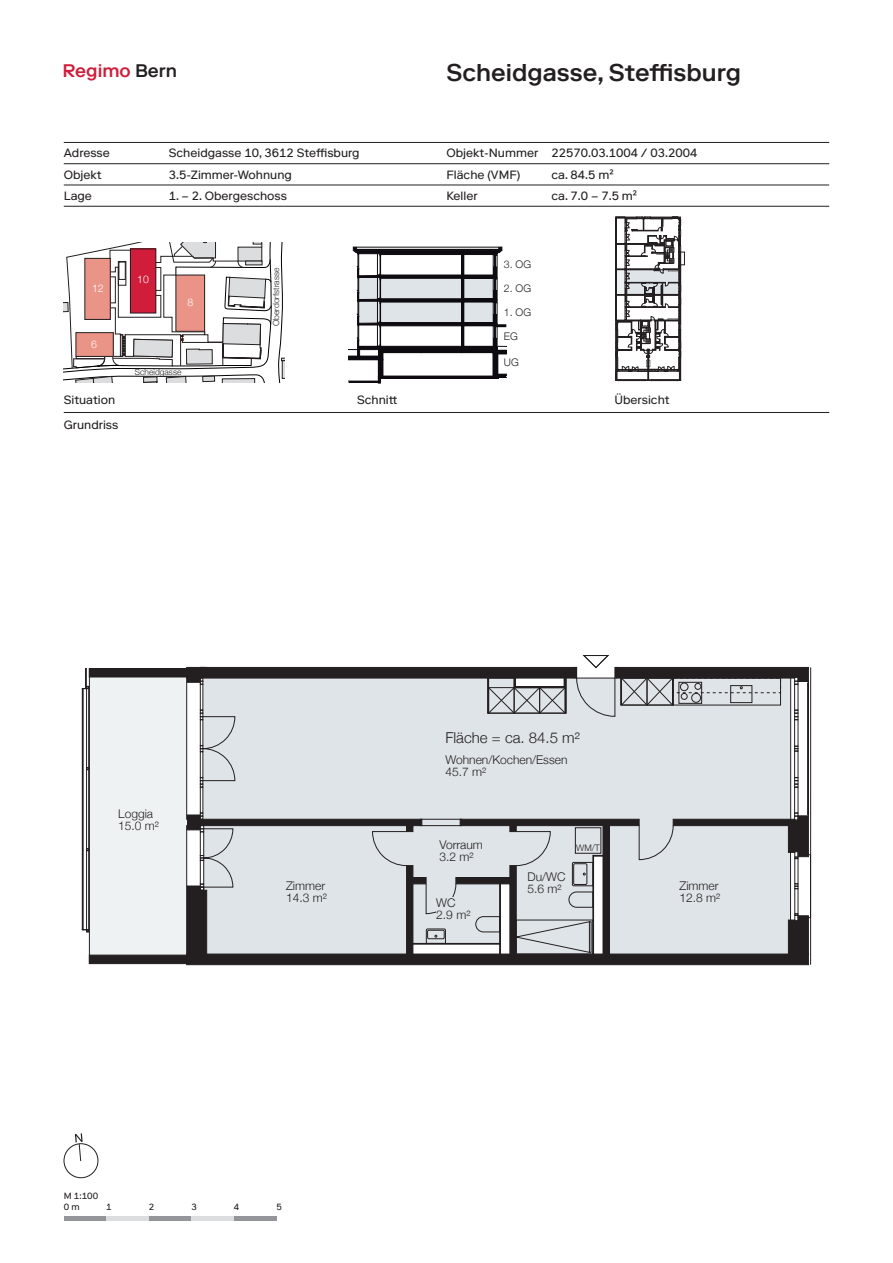
<style>
.page{position:relative;width:893px;height:1263px;background:#fff}
.page>*{position:absolute;margin:0;border:0;box-sizing:border-box;transform-origin:0 0}
.t1{font:500 24.3px "Riforma LL";color:#231f20}
.t2{font:500 18.15px "Riforma LL";color:#d01d39}
.t3{font:300 15px "Helvetica Neue";color:#231f20}
.Text{font:12px "Riforma LL";color:#231f20}
.t4{font:300 12px/12px "Helvetica Neue";color:#231f20}
.t5{font:300 10.5px "Helvetica Neue";color:#231f20}
.t6{font:300 10.5px "Helvetica Neue";color:#fff}
.t7{font:9px "Riforma LL";color:#231f20}
.t8{font:300 9px "Helvetica Neue";color:#231f20}
.t9{font:300 8.4px "Helvetica Neue";letter-spacing:-.005em;color:#231f20}
.s1{color:#231f20}
</style>
<div class="page">
<div style="left:89px;top:677px;width:98px;height:278px;background:#eff2f3"></div>
<div style="left:203px;top:787px;width:587px;height:26px;background:#dfe4e8"></div>
<hr style="left:86px;top:688px;width:1px;height:241px;background:#231f20">
<hr style="left:88px;top:688px;width:1px;height:242px;background:#231f20">
<div style="left:82px;top:688px;width:1px;height:242px;border:1px solid #231f20"></div>
<div style="left:807px;top:683px;width:2px;height:132px;border:1px solid #231f20"></div>
<hr style="left:186px;top:682px;width:1px;height:133px;background:#231f20">
<hr style="left:808px;top:681px;width:1px;height:135px;background:#231f20">
<hr style="left:89px;top:668px;width:1px;height:295px;background:#231f20">
<hr style="left:810px;top:667px;width:1px;height:298px;background:#231f20">
<hr style="left:790px;top:678px;width:1px;height:141px;background:#231f20">
<div style="left:200px;top:787px;width:3px;height:26px;border:1px solid #231f20"></div>
<div style="left:794px;top:787px;width:4px;height:26px;border:1px solid #231f20"></div>
<svg style="left:82px;top:655px;width:727px;height:132px"></svg>
<svg style="left:82px;top:813px;width:727px;height:152px"></svg>
<div style="left:673px;top:678px;width:108px;height:15px;border:1px dashed #231f20"></div>
<div style="left:436px;top:897px;width:20px;height:17px;background:#dfe4e8"></div>
<svg style="left:278px;top:242px;width:7px;height:141px"></svg>
<svg style="left:64px;top:242px;width:207px;height:141px"></svg>
<svg style="left:349px;top:376px;width:34px;height:7px"></svg>
<div style="left:383px;top:376px;width:113px;height:2px;border:1px solid #0e0b10"></div>
<div style="left:493px;top:354px;width:3px;height:22px;border:1px solid #0e0b10"></div>
<div style="left:496px;top:354px;width:2px;height:21px;border:1px solid #0e0b10"></div>
<svg style="left:496px;top:374px;width:10px;height:4px"></svg>
<div style="left:378px;top:360px;width:5px;height:16px;background:#0e0b10"></div>
<svg style="left:349px;top:247px;width:157px;height:113px"></svg>
<svg style="left:616px;top:217px;width:65px;height:164px"></svg>
<hr style="left:64px;top:412px;width:765px;height:1px;background:#231f20">
<hr style="left:64px;top:142px;width:765px;height:1px;background:#231f20">
<hr style="left:64px;top:163px;width:765px;height:1px;background:#231f20">
<hr style="left:64px;top:185px;width:765px;height:1px;background:#231f20">
<hr style="left:64px;top:206px;width:765px;height:1px;background:#231f20">
<hr style="left:64px;top:1216px;width:42px;height:4px;background:#939598">
<hr style="left:106px;top:1216px;width:43px;height:4px;background:#dcdddf">
<hr style="left:149px;top:1216px;width:42px;height:4px;background:#939598">
<hr style="left:191px;top:1216px;width:43px;height:4px;background:#dcdddf">
<hr style="left:234px;top:1216px;width:42px;height:4px;background:#939598">
<div style="left:64px;top:1143px;width:34px;height:35px;border:1px solid #231f20;border-radius:50%"></div>
<svg style="left:75px;top:1133px;width:8px;height:28px"></svg>
<h2 class="t2" style="left:63px;top:60px;width:116px">Regimo <span class="s1">Bern</span></h2>
<p class="Text" style="left:64px;top:146px;width:48px">Adresse</p>
<p class="Text" style="left:169px;top:146px;width:192px">Scheidgasse 10, 3612 Steffisburg</p>
<p class="Text" style="left:64px;top:167px;width:39px">Objekt</p>
<p class="Text" style="left:169px;top:167px;width:125px">3.5-Zimmer-Wohnung</p>
<p class="Text" style="left:64px;top:189px;width:30px">Lage</p>
<p class="Text" style="left:169px;top:189px;width:120px">1. – 2. Obergeschoss</p>
<p class="t6" style="left:92px;top:279px;width:13px">12</p>
<p class="t6" style="left:91px;top:336px;width:7px">6</p>
<p class="t6" style="left:137px;top:270px;width:13px">10</p>
<p class="t6" style="left:187px;top:294px;width:7px">8</p>
<p class="t9" style="left:135px;top:366px;width:48px">Scheidgasse</p>
<p class="t9" style="left:269px;top:326px;width:60px;rotate:-90deg">O essar tsf rodreb</p>
<h1 class="t1" style="left:446px;top:58px;width:296px">Scheidgasse, Steffisburg</h1>
<p class="Text" style="left:446px;top:146px;width:252px">Objekt-Nummer 22570.03.1004 / 03.2004</p>
<p class="Text" style="left:446px;top:167px;width:75px">Fläche (VMF)</p>
<p class="Text" style="left:551px;top:167px;width:64px">ca. 84.5 m²</p>
<p class="Text" style="left:446px;top:189px;width:33px">Keller</p>
<p class="Text" style="left:551px;top:189px;width:87px">ca. 7.0 – 7.5 m²</p>
<p class="t5" style="left:504px;top:256px;width:29px">3. OG</p>
<p class="t5" style="left:504px;top:280px;width:29px">2. OG</p>
<p class="t5" style="left:504px;top:304px;width:29px">1. OG</p>
<p class="t5" style="left:504px;top:328px;width:16px">EG</p>
<p class="t5" style="left:504px;top:354px;width:16px">UG</p>
<p class="Text" style="left:64px;top:393px;width:53px">Situation</p>
<p class="Text" style="left:614px;top:393px;width:57px">Übersicht</p>
<p class="Text" style="left:357px;top:393px;width:42px">Schnitt</p>
<p class="Text" style="left:64px;top:418px;width:56px">Grundriss</p>
<p class="t4" style="left:118px;top:807px;width:42px">Loggia<br>15.0 m²</p>
<p class="t7" style="left:64px;top:1191px;width:36px">M 1:100</p>
<p class="t4" style="left:286px;top:879px;width:42px">Zimmer<br>14.3 m²</p>
<p class="t7" style="left:64px;top:1201px;width:17px">0 m</p>
<p class="t7" style="left:106px;top:1201px;width:7px">1</p>
<p class="t7" style="left:149px;top:1201px;width:7px">2</p>
<p class="t7" style="left:191px;top:1201px;width:7px">3</p>
<p class="t7" style="left:234px;top:1201px;width:7px">4</p>
<p class="t7" style="left:276px;top:1201px;width:7px">5</p>
<p class="t3" style="left:445px;top:726px;width:136px">Fläche = ca. 84.5 m²</p>
<p class="t4" style="left:445px;top:753px;width:124px">Wohnen/Kochen/Essen<br>45.7 m²</p>
<p class="t4" style="left:440px;top:837px;width:45px">Vorraum<br>3.2 m²</p>
<p class="t4" style="left:436px;top:896px;width:36px">WC<br>2.9 m²</p>
<p class="t4" style="left:527px;top:870px;width:39px">Du/WC<br>5.6 m²</p>
<p class="t8" style="left:576px;top:840px;width:25px">WM/T</p>
<p class="t4" style="left:679px;top:879px;width:42px">Zimmer<br>12.8 m²</p>
</div>
